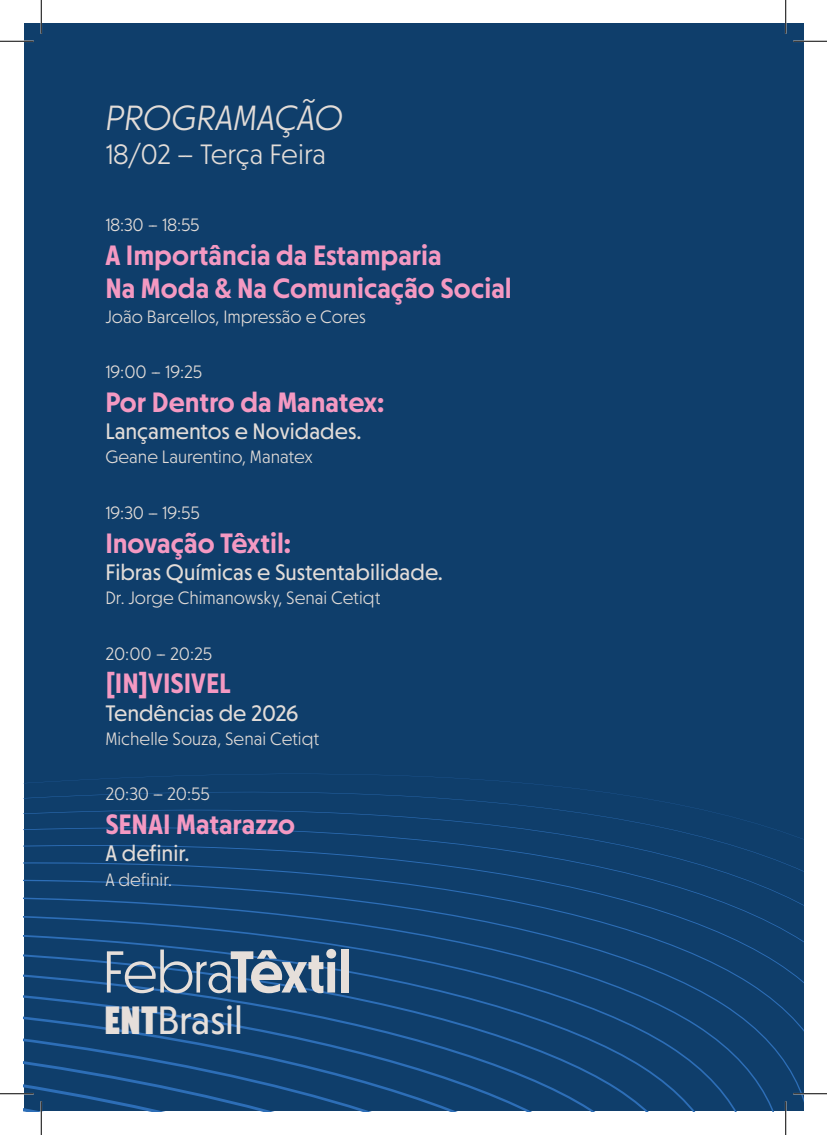
<style>
.page{position:relative;width:827px;height:1135px;background:#fff}
.page>*{position:absolute;margin:0;border:0;box-sizing:border-box;transform-origin:0 0}
.t1{font:40px "Otterco";color:#e6dfda}
.t2{font:italic 300 35.38px "Otterco";color:#e2dcd8}
.t3{font:600 28.25px/33.9px "Otterco";color:#f499c2}
.t4{font:300 28.25px "Otterco";letter-spacing:-.01em;color:#e2dcd8}
.t5{font:22.62px "Otterco";color:#e2dcd8}
.t6{font:300 18.12px "Otterco";color:#e2dcd8}
.s1{font-family:"Otterco Display";font-weight:800}
</style>
<div class="page">
<div style="left:24px;top:24px;width:779px;height:1087px;background:#0f3e6b"></div>
<svg style="left:24px;top:773px;width:779px;height:338px"></svg>
<svg style="left:107px;top:949px;width:229px;height:44px"></svg>
<div style="left:341px;top:949px;width:7px;height:43px;background:#e6dfda"></div>
<hr style="left:0;top:40px;width:34px;height:2px;background:#fff">
<hr style="left:793px;top:40px;width:34px;height:2px;background:#fff">
<hr style="left:40px;top:0;width:2px;height:34px;background:#fff">
<hr style="left:40px;top:1101px;width:2px;height:34px;background:#fff">
<hr style="left:0;top:41px;width:34px;height:1px;background:#000">
<hr style="left:793px;top:41px;width:34px;height:1px;background:#000">
<hr style="left:0;top:1093px;width:34px;height:1px;background:#000">
<hr style="left:793px;top:1093px;width:34px;height:1px;background:#000">
<hr style="left:41px;top:0;width:1px;height:34px;background:#000">
<hr style="left:41px;top:1101px;width:1px;height:34px;background:#000">
<hr style="left:785px;top:0;width:1px;height:34px;background:#000">
<hr style="left:785px;top:1101px;width:1px;height:34px;background:#000">
<h2 class="t2" style="left:105px;top:98px;width:239px">PROGRAMAÇÃO</h2>
<h3 class="t4" style="left:105px;top:138px;width:222px">18/02 -- Terça Feira</h3>
<p class="t6" style="left:105px;top:214px;width:96px">18:30 -- 18:55</p>
<h3 class="t3" style="left:105px;top:238px;width:408px">A Importância da Estamparia<br>Na Moda &amp; Na Comunicação Social</h3>
<p class="t6" style="left:105px;top:306px;width:262px">João Barcellos, Impressão e Cores</p>
<p class="t6" style="left:105px;top:362px;width:98px">19:00 -- 19:25</p>
<h3 class="t3" style="left:105px;top:385px;width:280px">Por Dentro da Manatex:</h3>
<p class="t5" style="left:105px;top:418px;width:258px">Lançamentos e Novidades.</p>
<p class="t6" style="left:105px;top:447px;width:209px">Geane Laurentino, Manatex</p>
<p class="t6" style="left:105px;top:502px;width:96px">19:30 -- 19:55</p>
<h3 class="t3" style="left:105px;top:526px;width:187px">Inovação Têxtil:</h3>
<p class="t5" style="left:105px;top:559px;width:339px">Fibras Químicas e Sustentabilidade.</p>
<p class="t6" style="left:105px;top:588px;width:277px">Dr. Jorge Chimanowsky, Senai Cetiqt</p>
<p class="t6" style="left:105px;top:643px;width:108px">20:00 -- 20:25</p>
<h3 class="t3" style="left:105px;top:667px;width:127px">[IN]VISIVEL</h3>
<p class="t5" style="left:105px;top:700px;width:194px">Tendências de 2026</p>
<p class="t6" style="left:105px;top:728px;width:216px">Michelle Souza, Senai Cetiqt</p>
<p class="t6" style="left:105px;top:784px;width:106px">20:30 -- 20:55</p>
<h3 class="t3" style="left:105px;top:807px;width:191px">SENAI Matarazzo</h3>
<p class="t5" style="left:105px;top:841px;width:86px">A definir.</p>
<p class="t6" style="left:105px;top:869px;width:68px">A definir.</p>
<h1 class="t1" style="left:104px;top:997px;width:140px"><span class="s1">ENT</span>Brasil</h1>
</div>
